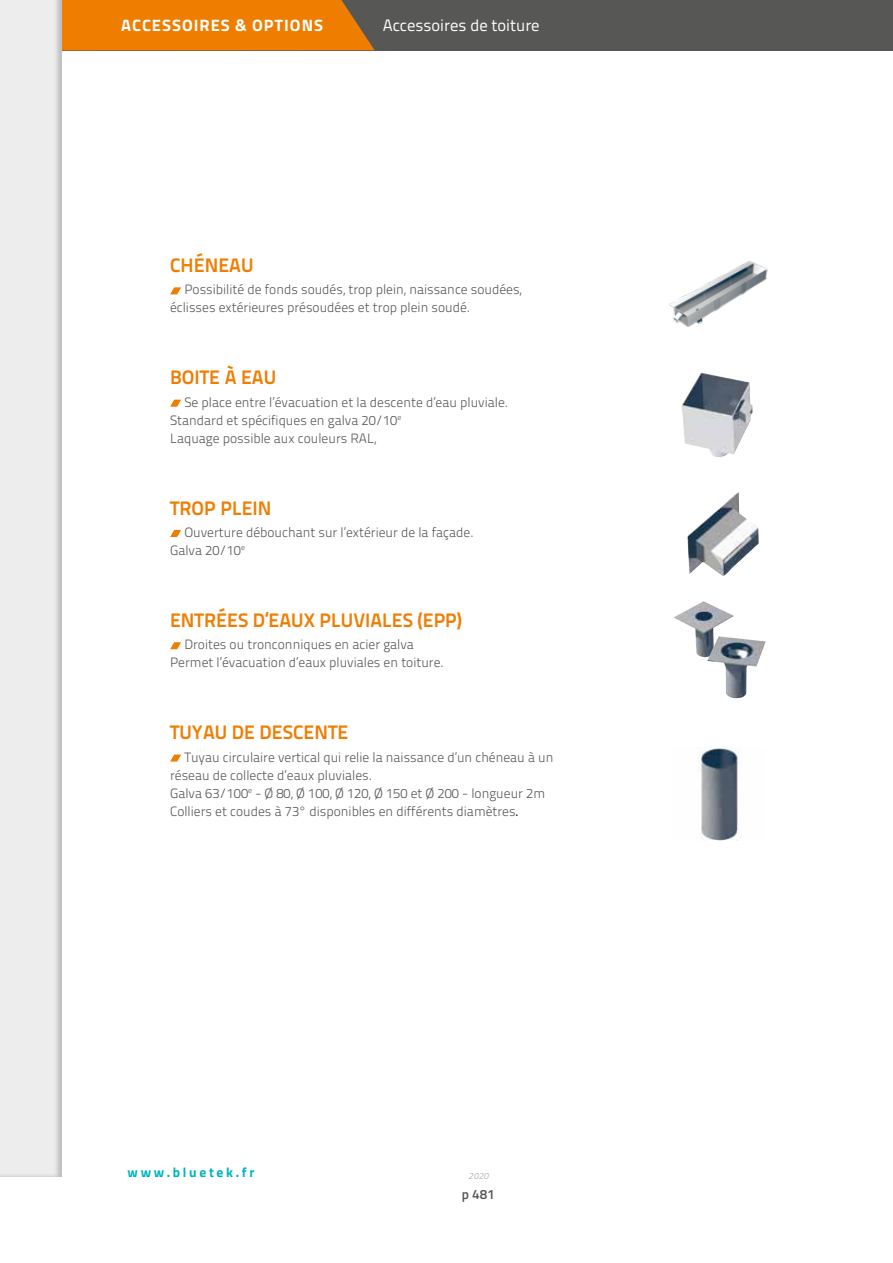
<style>
.page{position:relative;width:893px;height:1263px;background:#fff}
.page>*{position:absolute;margin:0;border:0;box-sizing:border-box;transform-origin:0 0}
.t1{font:700 19.5px "Titillium Text 22 L";color:#ef7d00}
.t2{font:16.5px "Titillium Text 22 L";color:#fff}
.t3{font:700 16.5px "Titillium";letter-spacing:.06em;color:#fff}
.t4{font:300 13.5px/18px "Titillium Text 22 L";color:#575756}
.t5{font:700 13.5px "Titillium";letter-spacing:.2em;color:#00b3c4}
.t6{font:600 13.5px "Titillium";color:#575756}
.t7{font:italic 9px "Titillium";color:#b3b2b2}
.s1{font-family:"Titillium";font-weight:400;color:#000}
</style>
<div class="page">
<div style="left:0;top:0;width:893px;height:50px;background:#575756"></div>
<div style="left:64px;top:0;width:311px;height:50px;background:#ef7d00"></div>
<div style="left:0;top:0;width:64px;height:1176px;background:#000;opacity:.2"></div>
<svg style="left:170px;top:287px;width:11px;height:7px"></svg>
<svg style="left:170px;top:400px;width:11px;height:7px"></svg>
<svg style="left:170px;top:530px;width:11px;height:7px"></svg>
<svg style="left:170px;top:642px;width:11px;height:7px"></svg>
<svg style="left:170px;top:754px;width:11px;height:7px"></svg>
<img style="left:669px;top:261px;width:99px;height:66px">
<img style="left:687px;top:492px;width:72px;height:84px">
<img style="left:682px;top:372px;width:71px;height:85px">
<img style="left:674px;top:603px;width:27px;height:53px">
<img style="left:707px;top:639px;width:59px;height:59px">
<img style="left:698px;top:747px;width:43px;height:93px">
<p class="t3" style="left:121px;top:12px;width:203px">ACCESSOIRES &amp; OPTIONS</p>
<p class="t2" style="left:383px;top:13px;width:158px">Accessoires de toiture</p>
<h1 class="t1" style="left:170px;top:250px;width:85px">CHÉNEAU</h1>
<p class="t4" style="left:170px;top:280px;width:353px;text-indent:14px">Possibilité de fonds soudés, trop plein, naissance soudées, éclisses extérieures présoudées et trop plein soudé.</p>
<h1 class="t1" style="left:170px;top:363px;width:108px">BOITE À EAU</h1>
<p class="t4" style="left:170px;top:392px;width:340px;text-indent:14px">Se place entre l’évacuation et la descente d’eau pluviale.<br>Standard et spécifiques en galva 20/10<sup>e<br></sup>Laquage possible aux couleurs RAL,</p>
<h1 class="t1" style="left:170px;top:493px;width:103px">TROP PLEIN</h1>
<p class="t4" style="left:170px;top:522px;width:305px;text-indent:14px">Ouverture débouchant sur l’extérieur de la façade.<br>Galva 20/10<sup>e</sup></p>
<h1 class="t1" style="left:170px;top:605px;width:293px">ENTRÉES D’EAUX PLUVIALES (EPP)</h1>
<p class="t4" style="left:170px;top:635px;width:275px;text-indent:14px">Droites ou tronconniques en acier galva<br>Permet l’évacuation d’eaux pluviales en toiture.</p>
<h1 class="t1" style="left:170px;top:717px;width:180px">TUYAU DE DESCENTE</h1>
<p class="t4" style="left:170px;top:747px;width:385px;text-indent:14px">Tuyau circulaire vertical qui relie la naissance d’un chéneau à un réseau de collecte d’eaux pluviales.<br>Galva 63/100<sup>e</sup> - Ø 80, Ø 100, Ø 120, Ø 150 et Ø 200 - longueur 2m Colliers et coudes à 73° disponibles en différents diamètres<span class="s1">.</span></p>
<p class="t5" style="left:128px;top:1162px;width:128px">www.bluetek.fr</p>
<p class="t7" style="left:468px;top:1169px;width:22px">2020</p>
<p class="t6" style="left:462px;top:1184px;width:34px">p 481</p>
</div>
